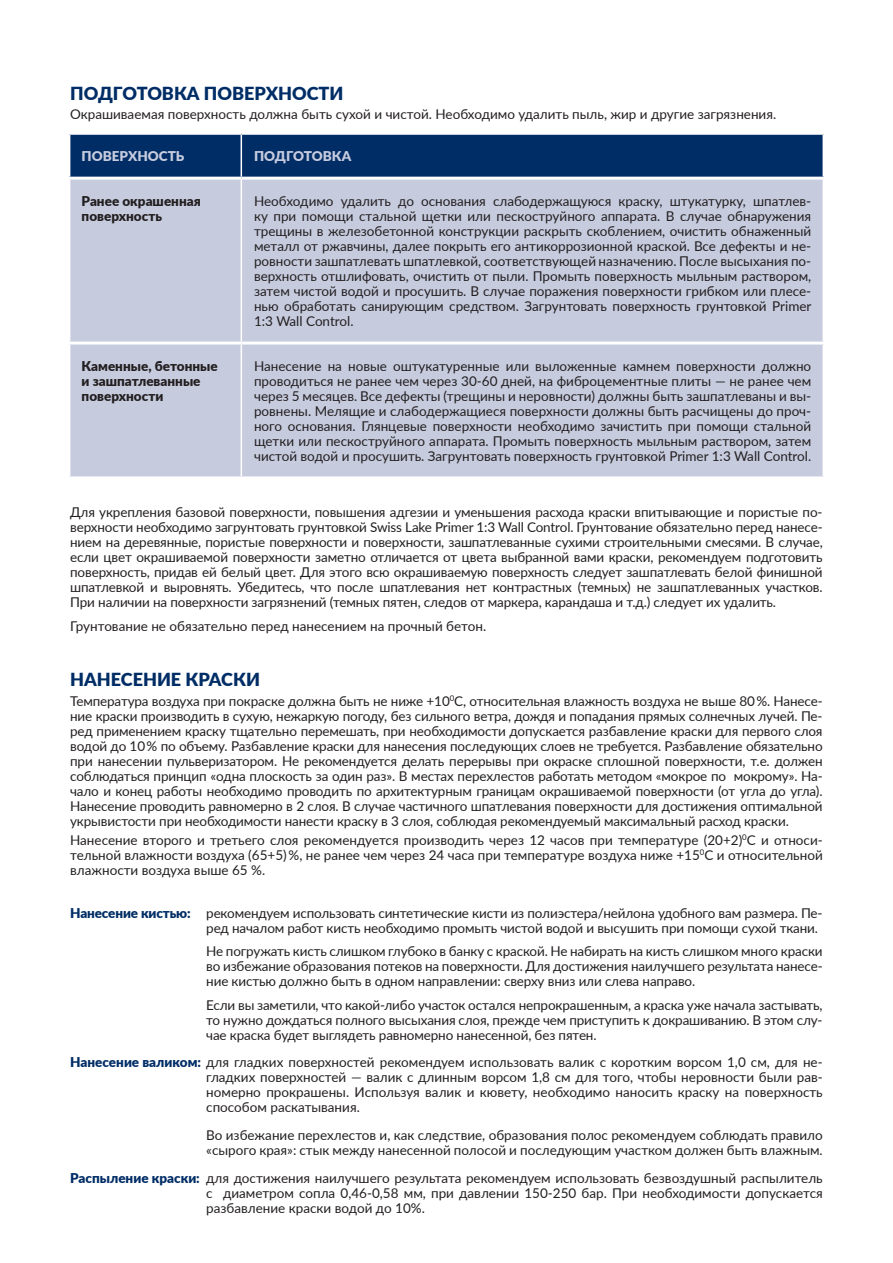
<style>
.page{position:relative;width:893px;height:1263px;background:#fff}
.page>*{position:absolute;margin:0;border:0;box-sizing:border-box;transform-origin:0 0}
.t1{font:900 18px "Lato";color:#002d66}
.t2{font:13.5px/15px "Lato";letter-spacing:-.01em;color:#231f20;text-align:justify}
.t3{font:900 13.5px/15px "Lato";color:#231f20}
.t4{font:900 13.5px "Lato";color:#c6cbde}
.s1{font-weight:900;color:#002d66}
</style>
<div class="page">
<div style="left:70px;top:135px;width:753px;height:42px;background:#002d66"></div>
<div style="left:70px;top:180px;width:753px;height:296px;background:#c6cbde"></div>
<hr style="left:241px;top:135px;width:1px;height:42px;background:#fff">
<hr style="left:241px;top:180px;width:1px;height:162px;background:#fff">
<hr style="left:241px;top:345px;width:1px;height:131px;background:#fff">
<hr style="left:67px;top:342px;width:174px;height:3px;background:#fff">
<hr style="left:241px;top:342px;width:585px;height:3px;background:#fff">
<h1 class="t1" style="left:70px;top:79px;width:67px">ПОДГОТО</h1>
<h1 class="t1" style="left:162px;top:79px;width:130px">ВКА ПОВЕРХНОСТ</h1>
<h1 class="t1" style="left:330px;top:79px;width:15px">И</h1>
<p class="t2" style="left:70px;top:106px;width:708px">Окрашиваемая поверхность должна быть сухой и чистой. Необходимо удалить пыль, жир и другие загрязнения.</p>
<p class="t4" style="left:82px;top:146px;width:102px">Поверхность</p>
<p class="t4" style="left:254px;top:146px;width:99px">Подготов ка</p>
<p class="t3" style="left:82px;top:193px;width:121px">Ранее окрашенная поверхность</p>
<p class="t2" style="left:254px;top:193px;width:559px">Необходимо удалить до основания слабодержащуюся краску, штукатурку, шпатлев&shy;ку при помощи стальной щетки или пескоструйного аппарата. В случае обнаружения трещины в железобетонной конструкции раскрыть скоблением, очистить обнаженный металл от ржавчины, далее покрыть его антикоррозионной краской. Все дефекты и не&shy;ровности зашпатлевать шпатлевкой, соответствующей назначению. После высыхания по&shy;верхность отшлифовать, очистить от пыли. Промыть поверхность мыльным раствором, затем чистой водой и просушить. В случае поражения поверхности грибком или плесе&shy;нью обработать санирующим средством. Загрунтовать поверхность грунтовкой Primer 1:3 Wall Control.</p>
<p class="t3" style="left:82px;top:358px;width:138px">Каменные, бетонные и зашпатлеванные поверхности</p>
<p class="t2" style="left:254px;top:358px;width:559px">Нанесение на новые оштукатуренные или выложенные камнем поверхности должно проводиться не ранее чем через 30-60 дней, на фиброцементные плиты — не ранее чем через 5 месяцев. Все дефекты (трещины и неровности) должны быть зашпатлеваны и вы&shy;ровнены. Мелящие и слабодержащиеся поверхности должны быть расчищены до проч&shy;ного основания. Глянцевые поверхности необходимо зачистить при помощи стальной щетки или пескоструйного аппарата. Промыть поверхность мыльным раствором, затем чистой водой и просушить. Загрунтовать поверхность грунтовкой Primer 1:3 Wall Control.</p>
<p class="t2" style="left:70px;top:504px;width:754px">Для укрепления базовой поверхности, повышения адгезии и уменьшения расхода краски впитывающие и пористые по&shy;верхности необходимо загрунтовать грунтовкой Swiss Lake Primer 1:3 Wall Control. Грунтование обязательно перед нанесе&shy;нием на деревянные, пористые поверхности и поверхности, зашпатлеванные сухими строительными смесями. В случае, если цвет окрашиваемой поверхности заметно отличается от цвета выбранной вами краски, рекомендуем подготовить поверхность, придав ей белый цвет. Для этого всю окрашиваемую поверхность следует зашпатлевать белой финишной шпатлевкой и выровнять. Убедитесь, что после шпатлевания нет контрастных (темных) не зашпатлеванных участков.<br>При наличии на поверхности загрязнений (темных пятен, следов от маркера, карандаша и т.д.) следует их удалить.</p>
<p class="t2" style="left:70px;top:618px;width:418px">Грунтование не обязательно перед нанесением на прочный бетон.</p>
<h1 class="t1" style="left:70px;top:666px;width:14px">НАНЕСЕН</h1>
<h1 class="t1" style="left:157px;top:666px;width:42px">ИЕ КРАСК</h1>
<h1 class="t1" style="left:246px;top:666px;width:15px">И</h1>
<p class="t2" style="left:70px;top:693px;width:754px">Температура воздуха при покраске должна быть не ниже +10<sup>0</sup>С, относительная влажность воздуха не выше 80 %. Нанесе&shy;ние краски производить в сухую, нежаркую погоду, без сильного ветра, дождя и попадания прямых солнечных лучей. Пе&shy;ред применением краску тщательно перемешать, при необходимости допускается разбавление краски для первого слоя водой до 10 % по объему. Разбавление краски для нанесения последующих слоев не требуется. Разбавление обязательно при нанесении пульверизатором. Не рекомендуется делать перерывы при окраске сплошной поверхности, т.е. должен соблюдаться принцип «одна плоскость за один раз». В местах перехлестов работать методом «мокрое по мокрому». На&shy;чало и конец работы необходимо проводить по архитектурным границам окрашиваемой поверхности (от угла до угла).<br>Нанесение проводить равномерно в 2 слоя. В случае частичного шпатлевания поверхности для достижения оптимальной укрывистости при необходимости нанести краску в 3 слоя, соблюдая рекомендуемый максимальный расход краски.</p>
<p class="t2" style="left:70px;top:832px;width:754px">Нанесение второго и третьего слоя рекомендуется производить через 12 часов при температуре (20+2)<sup>0</sup>С и относи&shy;тельной влажности воздуха (65+5) %, не ранее чем через 24 часа при температуре воздуха ниже +15<sup>0</sup>С и относительной влажности воздуха выше 65 %.</p>
<p class="t2" style="left:206px;top:905px;width:618px;text-indent:-136px"><span class="s1">Нанесение кистью:</span> рекомендуем использовать синтетические кисти из полиэстера/нейлона удобного вам размера. Пе&shy;ред началом работ кисть необходимо промыть чистой водой и высушить при помощи сухой ткани.</p>
<p class="t2" style="left:206px;top:943px;width:618px">Не погружать кисть слишком глубоко в банку с краской. Не набирать на кисть слишком много краски во избежание образования потеков на поверхности. Для достижения наилучшего результата нанесе&shy;ние кистью должно быть в одном направлении: сверху вниз или слева направо.</p>
<p class="t2" style="left:206px;top:997px;width:618px">Если вы заметили, что какой-либо участок остался непрокрашенным, а краска уже начала застывать, то нужно дождаться полного высыхания слоя, прежде чем приступить к докрашиванию. В этом слу&shy;чае краска будет выглядеть равномерно нанесенной, без пятен.</p>
<p class="t2" style="left:206px;top:1054px;width:618px;text-indent:-136px"><span class="s1">Нанесение валиком:</span> для гладких поверхностей рекомендуем использовать валик с коротким ворсом 1,0 см, для не&shy;гладких поверхностей — валик с длинным ворсом 1,8 см для того, чтобы неровности были рав&shy;номерно прокрашены. Используя валик и кювету, необходимо наносить краску на поверхность способом раскатывания.</p>
<p class="t2" style="left:206px;top:1127px;width:618px">Во избежание перехлестов и, как следствие, образования полос рекомендуем соблюдать правило «сырого края»: стык между нанесенной полосой и последующим участком должен быть влажным.</p>
<p class="t2" style="left:206px;top:1170px;width:618px;text-indent:-136px"><span class="s1">Распыление краски:</span> для достижения наилучшего результата рекомендуем использовать безвоздушный распылитель с диаметром сопла 0,46-0,58 мм, при давлении 150-250 бар. При необходимости допускается разбавление краски водой до 10%.</p>
</div>
